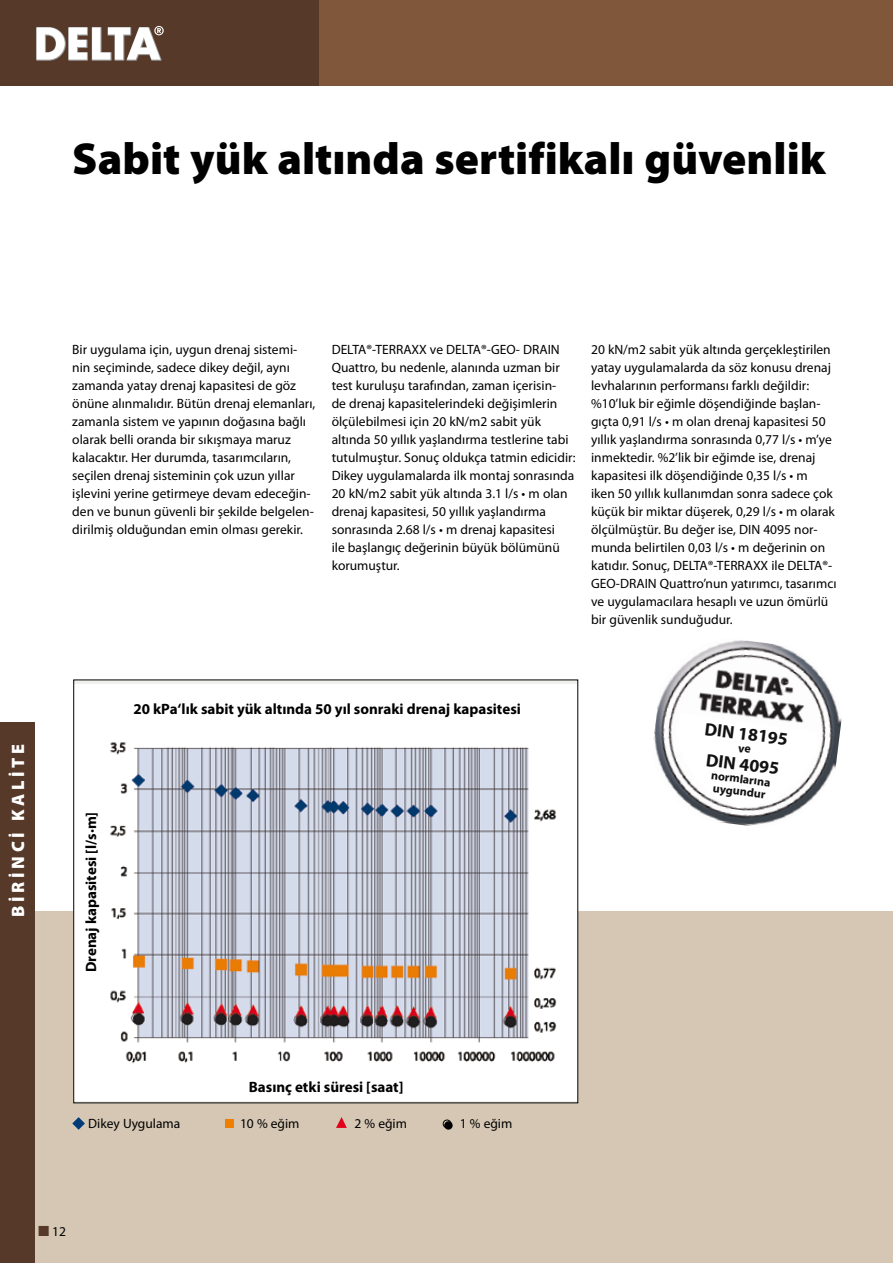
<style>
.page{position:relative;width:893px;height:1263px;background:#fff}
.page>*{position:absolute;margin:0;border:0;box-sizing:border-box;transform-origin:0 0}
.t1{font:900 45px "Myriad Pro Doerken";color:#000}
.t2{font:700 18px "Myriad Pro";color:#111211}
.t3{font:900 18px "Myriad Pro Doerken";letter-spacing:.2em;color:#fff}
.t4{font:700 15px "Myriad Pro Doerken";color:#000}
.t5{font:13.5px/18px "Myriad Pro Doerken";color:#000}
.t6{font:700 12px/12.6px "Myriad Pro";color:#111211}
.s1{color:#563928}
</style>
<div class="page">
<div style="left:0;top:912px;width:893px;height:351px;background:#d5c7b4"></div>
<div style="left:319px;top:0;width:574px;height:85px;background:#80573a"></div>
<svg style="left:72px;top:1117px;width:13px;height:13px"></svg>
<img style="left:75px;top:742px;width:501px;height:358px">
<div style="left:262px;top:1069px;width:126px;height:19px;background:#fff"></div>
<div style="left:88px;top:820px;width:19px;height:150px;background:#fff"></div>
<div style="left:443px;top:1119px;width:8px;height:9px;border:1px solid #000;border-radius:50%"></div>
<div style="left:444px;top:1121px;width:9px;height:9px;background:#000;border-radius:50%"></div>
<img style="left:654px;top:640px;width:188px;height:186px">
<div style="left:0;top:723px;width:34px;height:540px;background:#563928"></div>
<div style="left:0;top:0;width:319px;height:85px;background:#563928"></div>
<div style="left:225px;top:1119px;width:9px;height:9px;background:#ee7f00"></div>
<svg style="left:336px;top:1117px;width:11px;height:11px"></svg>
<svg style="left:36px;top:26px;width:128px;height:35px"></svg>
<svg style="left:667px;top:713px;width:153px;height:104px"></svg>
<h1 class="t1" style="left:72px;top:129px;width:755px">Sabit yük altında sertifikalı güvenlik</h1>
<h2 class="t3" style="left:6px;top:916px;width:174px;rotate:-90deg">BİRİNCİ KALİTE</h2>
<p class="t5" style="left:72px;top:340px;width:245px">Bir uygulama için, uygun drenaj sistemi&shy;nin seçiminde, sadece dikey değil, aynı zamanda yatay drenaj kapasitesi de göz önüne alınmalıdır. Bütün drenaj elemanları, zamanla sistem ve yapının doğasına bağlı olarak belli oranda bir sıkışmaya maruz kalacaktır. Her durumda, tasarımcıların, seçilen drenaj sisteminin çok uzun yıllar işlevini yerine getirmeye devam edeceğin&shy;den ve bunun güvenli bir şekilde belgelen&shy;dirilmiş olduğundan emin olması gerekir.</p>
<p class="t5" style="left:332px;top:340px;width:245px">DELTA®-TERRAXX ve DELTA®-GEO- DRAIN Quattro, bu nedenle, alanında uzman bir test kuruluşu tarafından, zaman içerisin-<br>de drenaj kapasitelerindeki değişimlerin ölçülebilmesi için 20 kN/m2 sabit yük altında 50 yıllık yaşlandırma testlerine tabi tutulmuştur. Sonuç oldukça tatmin edicidir:<br>Dikey uygulamalarda ilk montaj sonrasında 20 kN/m2 sabit yük altında 3.1 l/s • m olan drenaj kapasitesi, 50 yıllık yaşlandırma sonrasında 2.68 l/s • m drenaj kapasitesi<br>ile başlangıç değerinin büyük bölümünü korumuştur.</p>
<p class="t5" style="left:591px;top:340px;width:247px">20 kN/m2 sabit yük altında gerçekleştirilen yatay uygulamalarda da söz konusu drenaj levhalarının performansı farklı değildir: %10’luk bir eğimle döşendiğinde başlan&shy;gıçta 0,91 l/s • m olan drenaj kapasitesi 50 yıllık yaşlandırma sonrasında 0,77 l/s • m’ye inmektedir. %2’lik bir eğimde ise, drenaj kapasitesi ilk döşendiğinde 0,35 l/s • m<br>iken 50 yıllık kullanımdan sonra sadece çok küçük bir miktar düşerek, 0,29 l/s • m olarak ölçülmüştür. Bu değer ise, DIN 4095 nor&shy;munda belirtilen 0,03 l/s • m değerinin on katıdır. Sonuç, DELTA®-TERRAXX ile DELTA®- GEO-DRAIN Quattro’nun yatırımcı, tasarımcı ve uygulamacılara hesaplı ve uzun ömürlü bir güvenlik sunduğudur.</p>
<p class="t4" style="left:133px;top:699px;width:389px">20 kPa‘lık sabit yük altında 50 yıl sonraki drenaj kapasitesi</p>
<p class="t4" style="left:81px;top:972px;width:162px;rotate:-90deg">Drenaj kapasitesi [l/s.m]</p>
<h2 class="t2" style="left:706px;top:717px;width:85px;rotate:7deg">DIN 18195</h2>
<h2 class="t2" style="left:707px;top:748px;width:75px;rotate:7deg">DIN 4095</h2>
<p class="t6" style="left:712px;top:768px;width:61px;rotate:7deg">normlarına uygundur</p>
<p class="t4" style="left:249px;top:1077px;width:156px">Basınç etki süresi [saat]</p>
<p class="t5" style="left:88px;top:1114px;width:94px">Dikey Uygulama</p>
<p class="t5" style="left:240px;top:1114px;width:61px">10 % eğim</p>
<p class="t5" style="left:354px;top:1114px;width:54px">2 % eğim</p>
<p class="t5" style="left:460px;top:1114px;width:54px">1 % eğim</p>
<p class="t5" style="left:38px;top:1222px;width:29px"><span class="s1">■</span>12</p>
</div>
